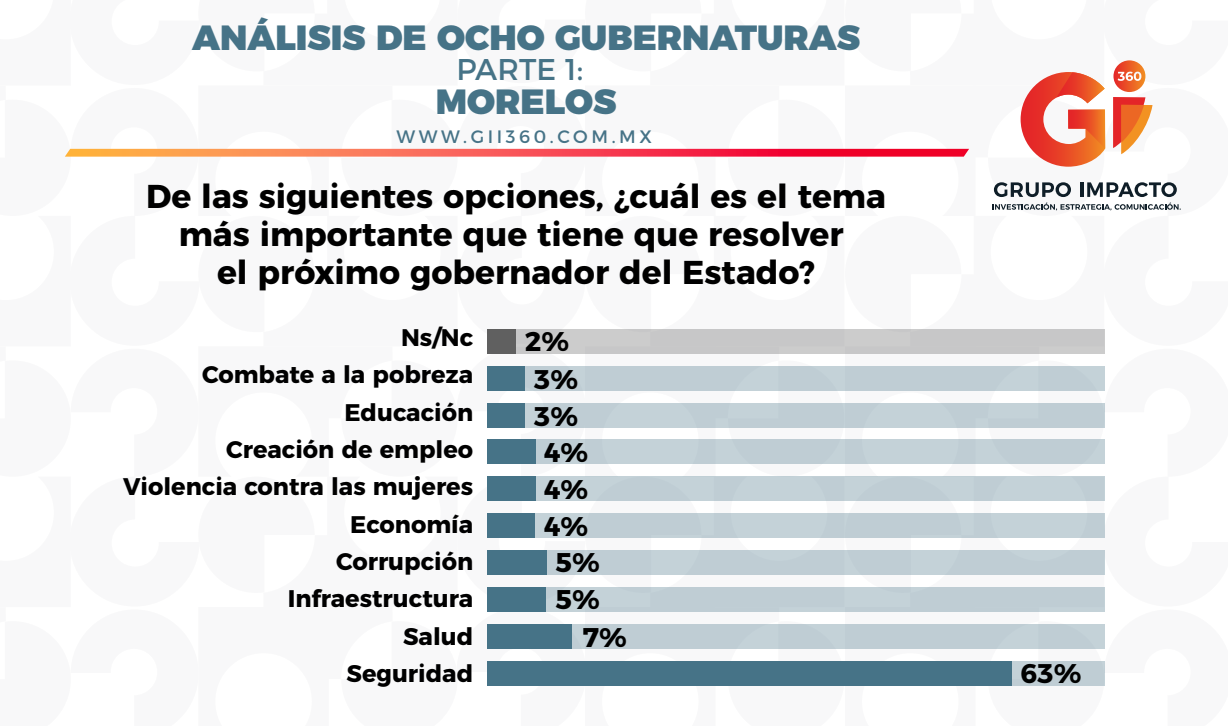
<style>
.page{position:relative;width:1228px;height:726px;background:#fff}
.page>*{position:absolute;margin:0;border:0;box-sizing:border-box;transform-origin:0 0}
.t1{font:900 35px "Montserrat";color:#467387}
.t2{font:700 33px/38px "Montserrat";color:#000;text-align:center}
.t3{font:30px "Montserrat";color:#467387}
.t4{font:700 27px "Montserrat";color:#000}
.t5{font:700 24px "Montserrat";color:#000}
.t6{font:18px "Montserrat";letter-spacing:.2em;color:#467387}
</style>
<div class="page">
<svg style="left:65px;top:60px;width:1116px;height:380px"></svg>
<div style="left:487px;top:476px;width:618px;height:25px;background:#c4d2d8"></div>
<div style="left:487px;top:476px;width:48px;height:25px;background:#467387"></div>
<div style="left:487px;top:513px;width:618px;height:25px;background:#bfcdd4"></div>
<div style="left:487px;top:513px;width:47px;height:25px;background:#467387"></div>
<div style="left:487px;top:550px;width:618px;height:25px;background:#bfcdd4"></div>
<div style="left:487px;top:550px;width:59px;height:25px;background:#467387"></div>
<div style="left:487px;top:587px;width:618px;height:25px;background:#bfcdd4"></div>
<div style="left:487px;top:587px;width:59px;height:25px;background:#467387"></div>
<div style="left:487px;top:624px;width:618px;height:25px;background:#bfcdd4"></div>
<div style="left:487px;top:624px;width:85px;height:25px;background:#467387"></div>
<div style="left:487px;top:661px;width:618px;height:25px;background:#bfcdd4"></div>
<div style="left:487px;top:661px;width:524px;height:25px;background:#467387"></div>
<div style="left:487px;top:329px;width:618px;height:25px;background:#c7c7c8"></div>
<div style="left:487px;top:329px;width:28px;height:25px;background:#606060"></div>
<div style="left:487px;top:366px;width:618px;height:24px;background:#bfcdd4"></div>
<div style="left:487px;top:366px;width:38px;height:24px;background:#467387"></div>
<div style="left:487px;top:403px;width:618px;height:24px;background:#bfcdd4"></div>
<div style="left:487px;top:403px;width:37px;height:24px;background:#467387"></div>
<div style="left:487px;top:440px;width:618px;height:24px;background:#bfcdd4"></div>
<div style="left:487px;top:440px;width:49px;height:24px;background:#467387"></div>
<h1 class="t1" style="left:192px;top:8px;width:669px">ANÁLISIS DE OCHO GUBERNATURAS</h1>
<p class="t3" style="left:456px;top:45px;width:128px">PARTE 1:</p>
<h1 class="t1" style="left:436px;top:72px;width:182px">MORELOS</h1>
<p class="t6" style="left:397px;top:122px;width:257px">WWW.GII360.COM.MX</p>
<h2 class="t2" style="left:146px;top:175px;width:741px">De las siguientes opciones, ¿cuál es el tema más importante que tiene que resolver<br>el próximo gobernador del Estado?</h2>
<p class="t5" style="left:401px;top:318px;width:74px">Ns/Nc</p>
<p class="t5" style="left:202px;top:355px;width:273px">Combate a la pobreza</p>
<p class="t5" style="left:344px;top:392px;width:130px">Educación</p>
<p class="t5" style="left:226px;top:430px;width:249px">Creación de empleo</p>
<p class="t5" style="left:123px;top:467px;width:352px">Violencia contra las mujeres</p>
<p class="t5" style="left:350px;top:504px;width:124px">Economía</p>
<p class="t5" style="left:336px;top:542px;width:139px">Corrupción</p>
<p class="t5" style="left:288px;top:579px;width:187px">Infraestructura</p>
<p class="t5" style="left:403px;top:616px;width:72px">Salud</p>
<p class="t5" style="left:347px;top:654px;width:128px">Seguridad</p>
<p class="t4" style="left:525px;top:319px;width:46px">2%</p>
<p class="t4" style="left:534px;top:357px;width:46px">3%</p>
<p class="t4" style="left:534px;top:394px;width:46px">3%</p>
<p class="t4" style="left:544px;top:431px;width:46px">4%</p>
<p class="t4" style="left:544px;top:467px;width:46px">4%</p>
<p class="t4" style="left:544px;top:504px;width:46px">4%</p>
<p class="t4" style="left:556px;top:541px;width:46px">5%</p>
<p class="t4" style="left:556px;top:577px;width:46px">5%</p>
<p class="t4" style="left:583px;top:615px;width:46px">7%</p>
<p class="t4" style="left:1021px;top:652px;width:63px">63%</p>
</div>
